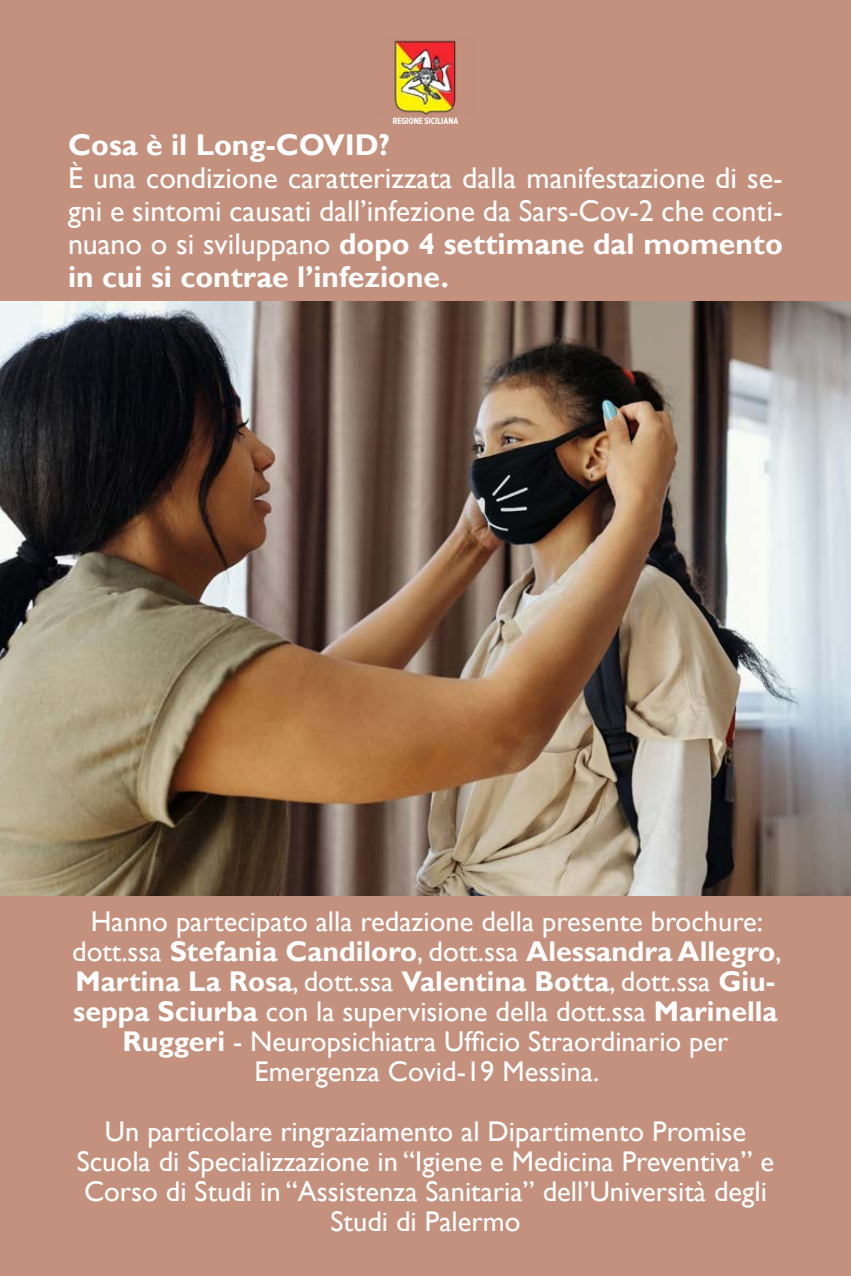
<style>
.page{position:relative;width:851px;height:1276px;background:#fff}
.page>*{position:absolute;margin:0;border:0;box-sizing:border-box;transform-origin:0 0}
.t1{font:30px/33px "Gill Sans";color:#fefefe;text-align:justify}
.t2{font:700 30px "Gill Sans";color:#fefefe}
.t3{font:28.5px/30px "Gill Sans";color:#fefefe;text-align:center}
.t4{font:700 9px "Gotham X Narrow";color:#fff}
.s1{font-weight:700}
</style>
<div class="page">
<div style="left:0;top:0;width:850px;height:1276px;background:#c3917e"></div>
<img style="left:394px;top:40px;width:62px;height:75px">
<img style="left:0;top:302px;width:850px;height:593px">
<p class="t4" style="left:392px;top:115px;width:67px">REGIONE SICILIANA</p>
<p class="t2" style="left:68px;top:127px;width:323px">Cosa è il Long-COVID?</p>
<p class="t1" style="left:68px;top:162px;width:716px">È una condizione caratterizzata dalla manifestazione di se&shy;gni e sintomi causati dall’infezione da Sars-Cov-2 che conti&shy;nuano o si sviluppano <span class="s1">dopo 4 settimane dal momento in cui si contrae l’infezione.</span></p>
<p class="t3" style="left:72px;top:906px;width:711px">Hanno partecipato alla redazione della presente brochure: dott.ssa <span class="s1">Stefania Candiloro</span>, dott.ssa <span class="s1">Alessandra Allegro</span>, <span class="s1">Martina La Rosa</span>, dott.ssa <span class="s1">Valentina Botta</span>, dott.ssa <span class="s1">Giu&shy;seppa Sciurba</span> con la supervisione della dott.ssa <span class="s1">Marinella Ruggeri</span> - Neuropsichiatra Ufficio Straordinario per Emergenza Covid-19 Messina.</p>
<p class="t3" style="left:77px;top:1116px;width:698px">Un particolare ringraziamento al Dipartimento Promise Scuola di Specializzazione in “Igiene e Medicina Preventiva” e Corso di Studi in “Assistenza Sanitaria” dell’Università degli Studi di Palermo</p>
</div>
